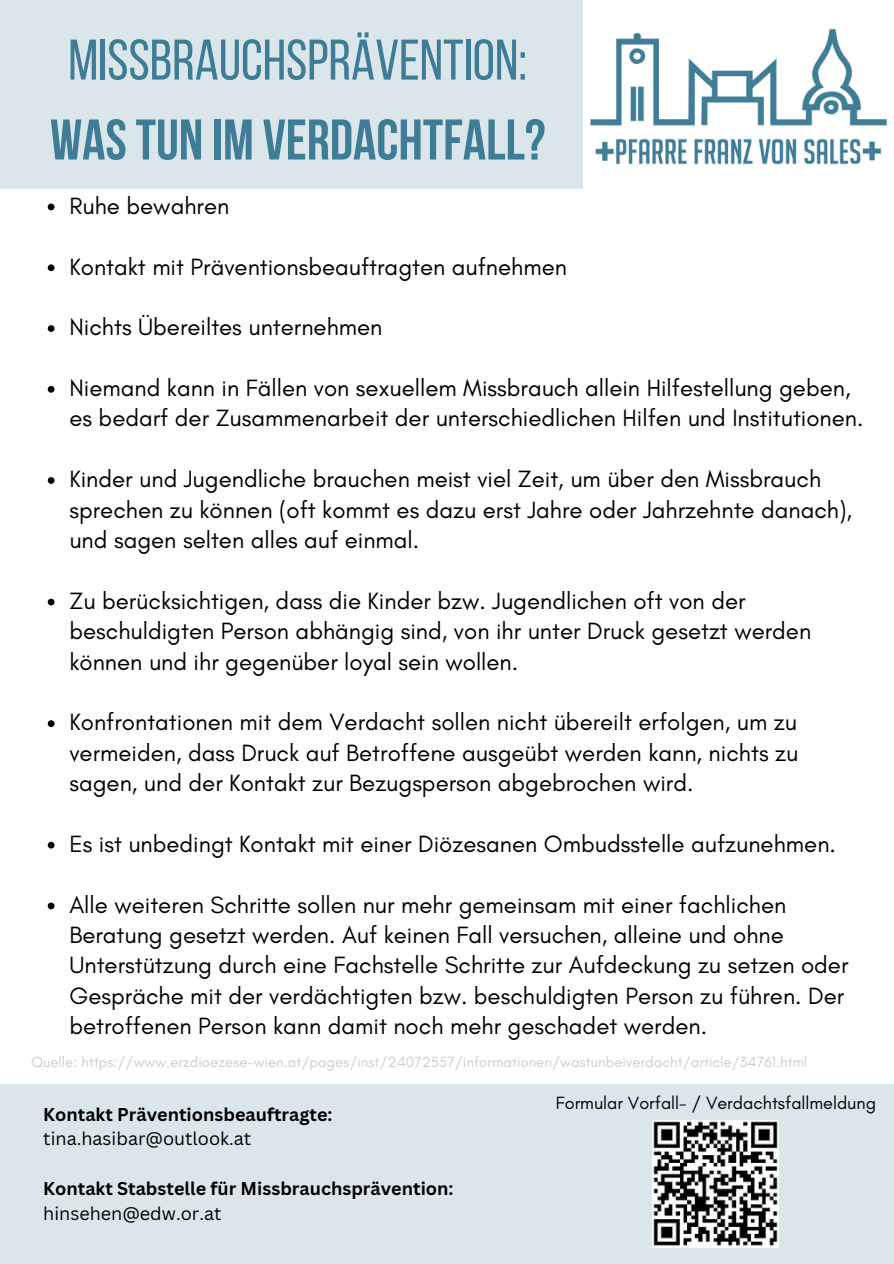
<style>
.page{position:relative;width:894px;height:1264px;background:#fff}
.page>*{position:absolute;margin:0;border:0;box-sizing:border-box;transform-origin:0 0}
.t1{font:57.15px "Bebas Neue";color:#3f7d97}
.t2{font:700 57.15px "Bebas Neue";color:#3f7d97}
.t3{font:24px/30.3px "Glacial Indifference";color:#000}
.t4{font:700 18px "Canva Sans";color:#000}
.t5{font:18px "Canva Sans";color:#000}
.t6{font:18px "Glacial Indifference";color:#000}
.t7{font:15px "Glacial Indifference";color:#cdcdcd}
</style>
<div class="page">
<div style="left:0;top:1083px;width:893px;height:180px;background:#dbe6eb"></div>
<svg style="left:48px;top:204px;width:6px;height:6px"></svg>
<svg style="left:48px;top:264px;width:6px;height:7px"></svg>
<svg style="left:48px;top:325px;width:6px;height:7px"></svg>
<svg style="left:48px;top:386px;width:6px;height:7px"></svg>
<svg style="left:48px;top:477px;width:6px;height:7px"></svg>
<svg style="left:48px;top:598px;width:6px;height:7px"></svg>
<svg style="left:48px;top:720px;width:6px;height:7px"></svg>
<svg style="left:48px;top:841px;width:6px;height:7px"></svg>
<svg style="left:48px;top:902px;width:6px;height:7px"></svg>
<div style="left:0;top:0;width:893px;height:188px;background:#dbe6eb"></div>
<img style="left:583px;top:0;width:310px;height:188px">
<img style="left:652px;top:1120px;width:126px;height:127px">
<h1 class="t1" style="left:68px;top:29px;width:460px">MISSBRAUCHSPRÄVENTION:</h1>
<h1 class="t2" style="left:50px;top:108px;width:497px">WAS TUN IM VERDACHTFALL?</h1>
<p class="t3" style="left:69px;top:191px;width:161px">Ruhe bewahren</p>
<p class="t3" style="left:69px;top:252px;width:499px">Kontakt mit Präventionsbeauftragten aufnehmen</p>
<p class="t3" style="left:69px;top:312px;width:314px">Nichts Übereiltes unternehmen</p>
<p class="t3" style="left:69px;top:373px;width:795px">Niemand kann in Fällen von sexuellem Missbrauch allein Hilfestellung geben, es bedarf der Zusammenarbeit der unterschiedlichen Hilfen und Institutionen.</p>
<p class="t3" style="left:69px;top:464px;width:784px">Kinder und Jugendliche brauchen meist viel Zeit, um über den Missbrauch sprechen zu können (oft kommt es dazu erst Jahre oder Jahrzehnte danach), und sagen selten alles auf einmal.</p>
<p class="t3" style="left:69px;top:586px;width:743px">Zu berücksichtigen, dass die Kinder bzw. Jugendlichen oft von der beschuldigten Person abhängig sind, von ihr unter Druck gesetzt werden können und ihr gegenüber loyal sein wollen.</p>
<p class="t3" style="left:69px;top:707px;width:730px;text-align:justify">Konfrontationen mit dem Verdacht sollen nicht übereilt erfolgen, um zu vermeiden, dass Druck auf Betroffene ausgeübt werden kann, nichts zu sagen, und der Kontakt zur Bezugsperson abgebrochen wird.</p>
<p class="t3" style="left:69px;top:829px;width:767px">Es ist unbedingt Kontakt mit einer Diözesanen Ombudsstelle aufzunehmen.</p>
<p class="t3" style="left:69px;top:889px;width:780px">Alle weiteren Schritte sollen nur mehr gemeinsam mit einer fachlichen Beratung gesetzt werden. Auf keinen Fall versuchen, alleine und ohne Unterstützung durch eine Fachstelle Schritte zur Aufdeckung zu setzen oder Gespräche mit der verdächtigten bzw. beschuldigten Person zu führen. Der betroffenen Person kann damit noch mehr geschadet werden.</p>
<p class="t7" style="left:31px;top:1054px;width:777px">Quelle: https://www.erzdioezese-wien.at/pages/inst/24072557/informationen/wastunbeiverdacht/article/34761.html</p>
<p class="t4" style="left:43px;top:1103px;width:290px">Kontakt Präventionsbeauftragte:</p>
<p class="t5" style="left:43px;top:1128px;width:209px">tina.hasibar@outlook.at</p>
<p class="t4" style="left:43px;top:1177px;width:411px">Kontakt Stabstelle für Missbrauchsprävention:</p>
<p class="t5" style="left:43px;top:1202px;width:180px">hinsehen@edw.or.at</p>
<p class="t6" style="left:555px;top:1092px;width:321px">Formular Vorfall- / Verdachtsfallmeldung</p>
</div>
